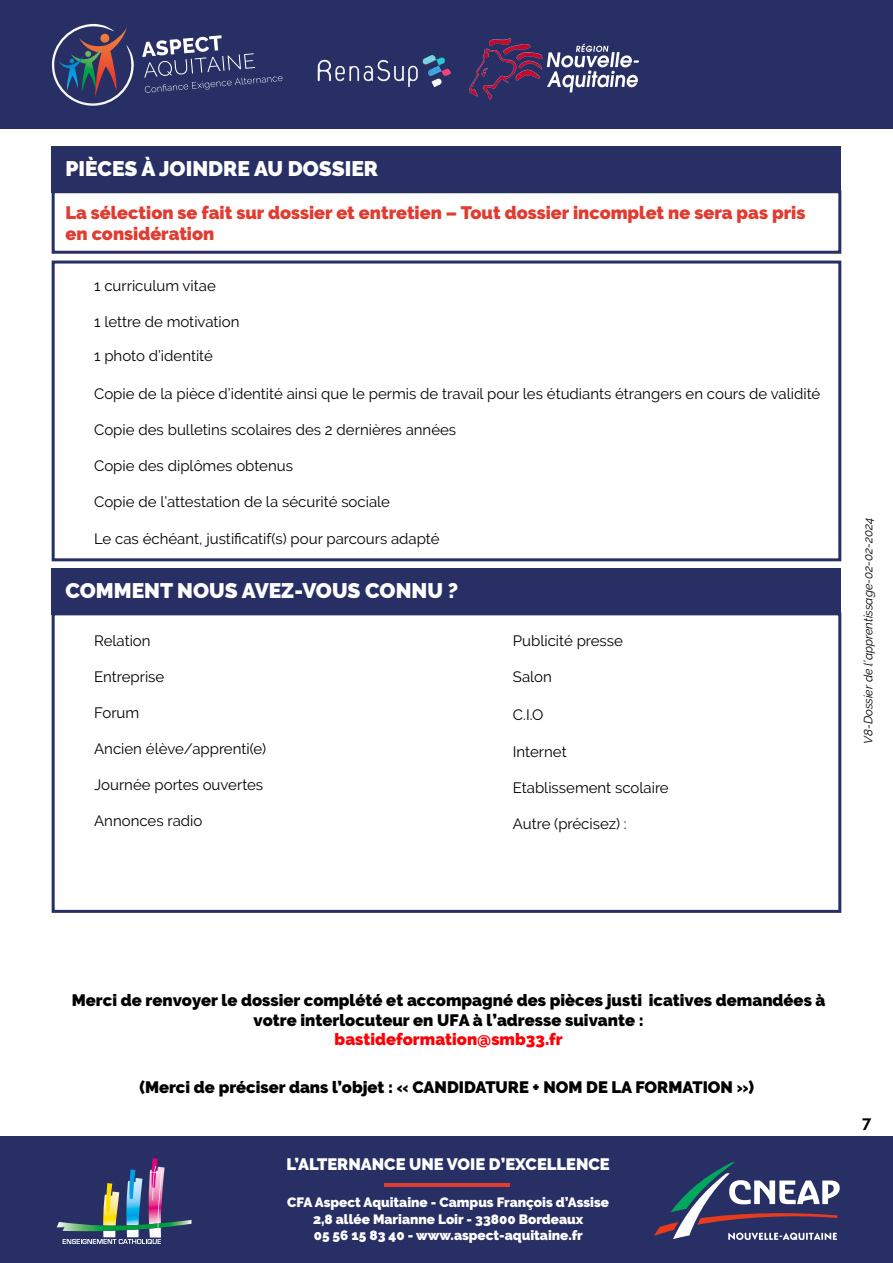
<style>
.page{position:relative;width:893px;height:1263px;background:#fff}
.page>*{position:absolute;margin:0;border:0;box-sizing:border-box;transform-origin:0 0}
.t1{font:900 21px "Raleway";color:#fff}
.t2{font:900 18px/21.6px "Raleway";color:#e03c31}
.t3{font:900 16.5px/19.8px "Raleway";color:#000;text-align:center}
.t4{font:900 16.5px "Raleway";color:#fff}
.t5{font:900 16.5px "Raleway";color:#fb0207}
.t6{font:700 16.5px "Raleway";color:#000}
.t7{font:15px "Raleway";color:#000}
.t8{font:900 13.5px/16.5px "Raleway";color:#fff;text-align:center}
.t9{font:italic 12px "Raleway";color:#000}
</style>
<div class="page">
<div style="left:0;top:0;width:893px;height:128px;background:#282f64"></div>
<svg style="left:52px;top:24px;width:82px;height:82px"></svg>
<svg style="left:142px;top:35px;width:141px;height:58px"></svg>
<div style="left:0;top:1136px;width:893px;height:127px;background:#272f64"></div>
<hr style="left:384px;top:1183px;width:126px;height:3px;background:#e03c31">
<svg style="left:57px;top:1158px;width:134px;height:86px"></svg>
<svg style="left:654px;top:1162px;width:186px;height:78px"></svg>
<div style="left:52px;top:190px;width:789px;height:64px;border:3px solid #272f64"></div>
<div style="left:52px;top:612px;width:789px;height:301px;border:3px solid #272f64"></div>
<div style="left:52px;top:261px;width:789px;height:300px;border:3px solid #272f64"></div>
<div style="left:52px;top:146px;width:789px;height:46px;background:#272f64"></div>
<div style="left:52px;top:568px;width:789px;height:46px;background:#272f64"></div>
<img style="left:317px;top:55px;width:133px;height:32px">
<img style="left:470px;top:38px;width:169px;height:61px">
<h1 class="t1" style="left:65px;top:156px;width:314px">PIÈCES À JOINDRE AU DOSSIER</h1>
<p class="t2" style="left:65px;top:201px;width:741px">La sélection se fait sur dossier et entretien – Tout dossier incomplet ne sera pas pris en considération</p>
<p class="t7" style="left:94px;top:277px;width:123px">1 curriculum vitae</p>
<p class="t7" style="left:94px;top:313px;width:147px">1 lettre de motivation</p>
<p class="t7" style="left:94px;top:347px;width:120px">1 photo d’identité</p>
<p class="t7" style="left:94px;top:385px;width:728px">Copie de la pièce d’identité ainsi que le permis de travail pour les étudiants étrangers en cours de validité</p>
<p class="t7" style="left:94px;top:421px;width:364px">Copie des bulletins scolaires des 2 dernières années</p>
<p class="t7" style="left:94px;top:457px;width:200px">Copie des diplômes obtenus</p>
<p class="t7" style="left:94px;top:493px;width:297px">Copie de l’attestation de la sécurité sociale</p>
<p class="t7" style="left:94px;top:529px;width:347px">Le cas échéant, justificatif(s) pour parcours adapté</p>
<h1 class="t1" style="left:65px;top:579px;width:394px">COMMENT NOUS AVEZ-VOUS CONNU ?</h1>
<p class="t7" style="left:513px;top:632px;width:112px">Publicité presse</p>
<p class="t7" style="left:94px;top:632px;width:58px">Relation</p>
<p class="t7" style="left:94px;top:668px;width:72px">Entreprise</p>
<p class="t7" style="left:513px;top:668px;width:41px">Salon</p>
<p class="t7" style="left:513px;top:706px;width:32px">C.I.O</p>
<p class="t7" style="left:513px;top:742px;width:55px">Internet</p>
<p class="t7" style="left:513px;top:779px;width:157px">Etablissement scolaire</p>
<p class="t7" style="left:513px;top:815px;width:115px">Autre (précisez) :</p>
<p class="t7" style="left:94px;top:704px;width:47px">Forum</p>
<p class="t7" style="left:94px;top:740px;width:173px">Ancien élève/apprenti(e)</p>
<p class="t7" style="left:94px;top:776px;width:171px">Journée portes ouvertes</p>
<p class="t7" style="left:94px;top:812px;width:110px">Annonces radio</p>
<p class="t9" style="left:861px;top:744px;width:228px;rotate:-90deg">V8-Dossier de l’apprentissage-02-02-2024</p>
<p class="t3" style="left:72px;top:990px;width:755px">Merci de renvoyer le dossier complété et accompagné des pièces justi icatives demandées à votre interlocuteur en UFA à l’adresse suivante :</p>
<p class="t5" style="left:335px;top:1030px;width:230px">bastideformation@smb33.fr</p>
<p class="t3" style="left:139px;top:1077px;width:616px">(Merci de préciser dans l’objet : « CANDIDATURE + NOM DE LA FORMATION »)</p>
<p class="t4" style="left:287px;top:1154px;width:325px">L’ALTERNANCE UNE VOIE D’EXCELLENCE</p>
<p class="t8" style="left:287px;top:1194px;width:323px">CFA Aspect Aquitaine - Campus François d’Assise<br>2,8 allée Marianne Loir - 33800 Bordeaux<br>05 56 15 83 40 - www.aspect-aquitaine.fr</p>
<p class="t6" style="left:862px;top:1113px;width:11px">7</p>
</div>
